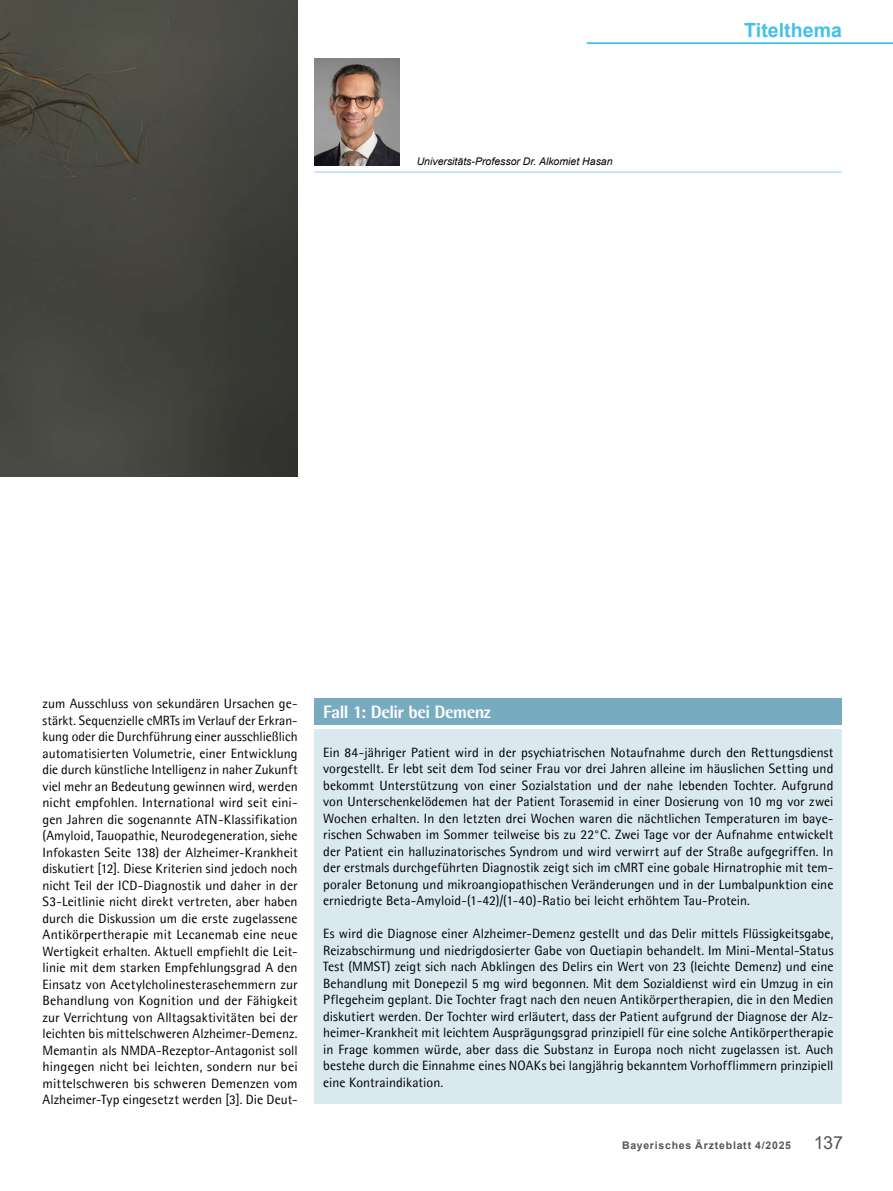
<style>
.page{position:relative;width:893px;height:1191px;background:#fff}
.page>*{position:absolute;margin:0;border:0;box-sizing:border-box;transform-origin:0 0}
.t1{font:700 19.5px "Arial";letter-spacing:.005em;color:#44c1ea}
.t2{font:800 18px "Agfa Rotis Semisans";letter-spacing:-.035em;color:#fff}
.t3{font:18px "Arial";color:#575654}
.t4{font:13.5px/16.5px "Agfa Rotis Semisans";letter-spacing:.005em;color:#000;text-align:justify}
.t5{font:italic 10.5px "Arial";color:#000}
.t6{font:700 10.5px "Arial";letter-spacing:.07em;color:#575654}
</style>
<div class="page">
<hr style="left:587px;top:43px;width:306px;height:1px;background:#44c1ea">
<hr style="left:315px;top:172px;width:527px;height:1px;background:#8ad3f0">
<img style="left:315px;top:59px;width:85px;height:106px">
<img style="left:0;top:0;width:298px;height:476px">
<div style="left:315px;top:729px;width:527px;height:375px;background:#dae9f0"></div>
<div style="left:315px;top:698px;width:527px;height:27px;background:#77abc0"></div>
<p class="t5" style="left:417px;top:155px;width:197px">Universitäts-Professor Dr. Alkomiet Hasan</p>
<h1 class="t1" style="left:744px;top:16px;width:99px">Titelthema</h1>
<p class="t4" style="left:43px;top:695px;width:257px">zum Ausschluss von sekundären Ursachen ge&shy;stärkt. Sequenzielle cMRTs im Verlauf der Erkran&shy;kung oder die Durchführung einer ausschließlich automatisierten Volumetrie, einer Entwicklung die durch künstliche Intelligenz in naher Zukunft viel mehr an Bedeutung gewinnen wird, werden nicht empfohlen. International wird seit eini&shy;gen Jahren die sogenannte ATN-Klassifikation (Amyloid, Tauopathie, Neurodegeneration, siehe Infokasten Seite 138) der Alzheimer-Krankheit diskutiert [12]. Diese Kriterien sind jedoch noch nicht Teil der ICD-Diagnostik und daher in der S3-Leitlinie nicht direkt vertreten, aber haben durch die Diskussion um die erste zugelassene Antikörpertherapie mit Lecanemab eine neue Wertigkeit erhalten. Aktuell empfiehlt die Leit&shy;linie mit dem starken Empfehlungsgrad A den Einsatz von Acetylcholinesterasehemmern zur Behandlung von Kognition und der Fähigkeit zur Verrichtung von Alltagsaktivitäten bei der leichten bis mittelschweren Alzheimer-Demenz.<br>Memantin als NMDA-Rezeptor-Antagonist soll hingegen nicht bei leichten, sondern nur bei mittelschweren bis schweren Demenzen vom Alzheimer-Typ eingesetzt werden [3]. Die Deut-</p>
<h2 class="t2" style="left:323px;top:700px;width:169px">Fall 1: Delir bei Demenz</h2>
<p class="t4" style="left:323px;top:743px;width:512px">Ein 84-jähriger Patient wird in der psychiatrischen Notaufnahme durch den Rettungsdienst vorgestellt. Er lebt seit dem Tod seiner Frau vor drei Jahren alleine im häuslichen Setting und bekommt Unterstützung von einer Sozialstation und der nahe lebenden Tochter. Aufgrund von Unterschenkelödemen hat der Patient Torasemid in einer Dosierung von 10 mg vor zwei Wochen erhalten. In den letzten drei Wochen waren die nächtlichen Temperaturen im baye&shy;rischen Schwaben im Sommer teilweise bis zu 22°C. Zwei Tage vor der Aufnahme entwickelt der Patient ein halluzinatorisches Syndrom und wird verwirrt auf der Straße aufgegriffen. In der erstmals durchgeführten Diagnostik zeigt sich im cMRT eine gobale Hirnatrophie mit tem&shy;poraler Betonung und mikroangiopathischen Veränderungen und in der Lumbalpunktion eine erniedrigte Beta-Amyloid-(1-42)/(1-40)-Ratio bei leicht erhöhtem Tau-Protein.</p>
<p class="t4" style="left:323px;top:925px;width:512px">Es wird die Diagnose einer Alzheimer-Demenz gestellt und das Delir mittels Flüssigkeitsgabe, Reizabschirmung und niedrigdosierter Gabe von Quetiapin behandelt. Im Mini-Mental-Status Test (MMST) zeigt sich nach Abklingen des Delirs ein Wert von 23 (leichte Demenz) und eine Behandlung mit Donepezil 5 mg wird begonnen. Mit dem Sozialdienst wird ein Umzug in ein Pflegeheim geplant. Die Tochter fragt nach den neuen Antikörpertherapien, die in den Medien diskutiert werden. Der Tochter wird erläutert, dass der Patient aufgrund der Diagnose der Alz&shy;heimer-Krankheit mit leichtem Ausprägungsgrad prinzipiell für eine solche Antikörpertherapie in Frage kommen würde, aber dass die Substanz in Europa noch nicht zugelassen ist. Auch bestehe durch die Einnahme eines NOAKs bei langjährig bekanntem Vorhofflimmern prinzipiell eine Kontraindikation.</p>
<p class="t6" style="left:622px;top:1137px;width:170px">Bayerisches Ärzteblatt 4/2025</p>
<h2 class="t3" style="left:814px;top:1130px;width:31px">137</h2>
</div>
